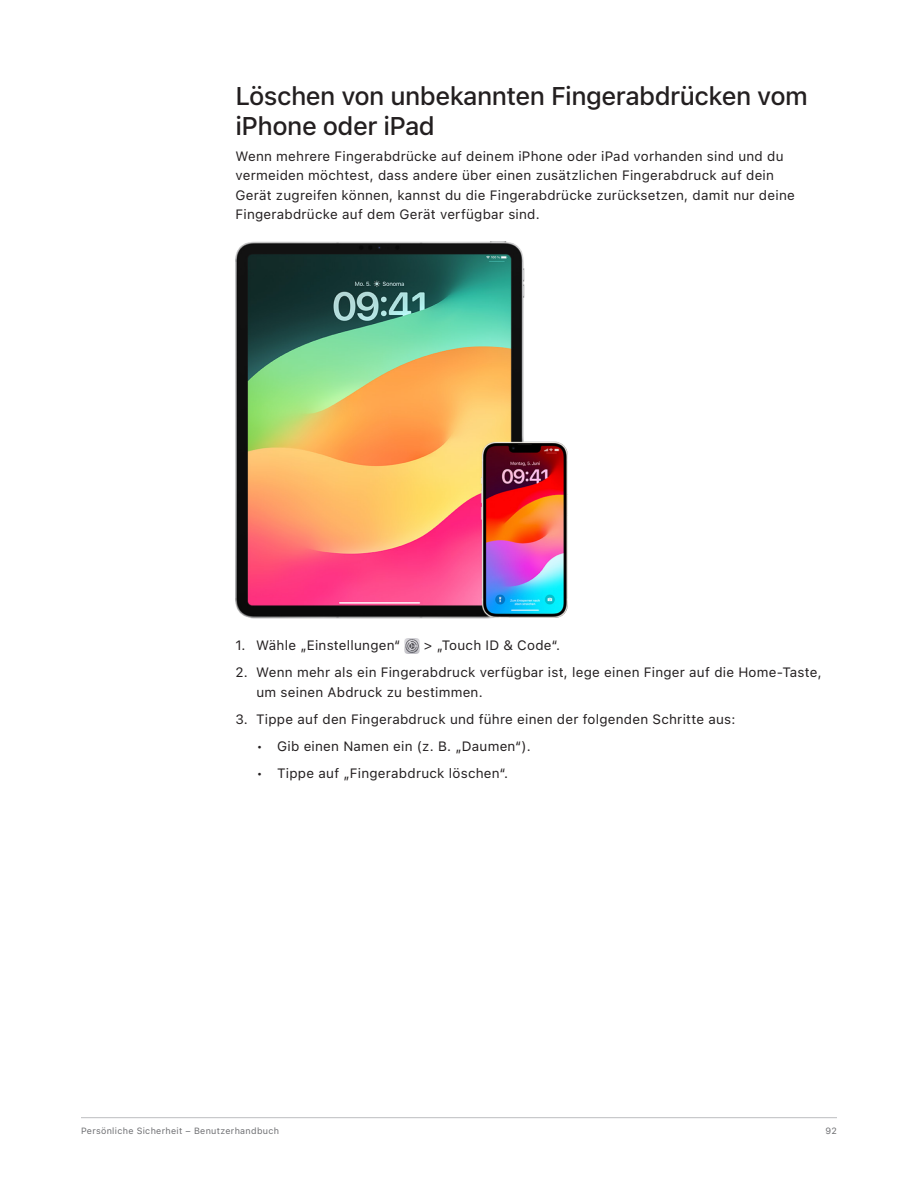
<style>
.page{position:relative;width:918px;height:1188px;background:#fff}
.page>*{position:absolute;margin:0;border:0;box-sizing:border-box;transform-origin:0 0}
.t1{font:500 25.5px/30px "SF Pro Text";letter-spacing:-.02em;color:#231f20}
.Body{font:13.5px/19.5px "SF Pro Text";letter-spacing:.015em;color:#231f20}
.t2{font:9px "SF Pro Text";letter-spacing:.035em;color:#6c6d70}
</style>
<div class="page">
<hr style="left:81px;top:1117px;width:756px;height:1px;background:#bcbdc0">
<img style="left:236px;top:242px;width:332px;height:377px">
<img style="left:405px;top:639px;width:15px;height:14px">
<h2 class="t1" style="left:236px;top:81px;width:574px">Löschen von unbekannten Fingerabdrücken vom iPhone oder iPad</h2>
<p class="Body" style="left:236px;top:146px;width:561px">Wenn mehrere Fingerabdrücke auf deinem iPhone oder iPad vorhanden sind und du vermeiden möchtest, dass andere über einen zusätzlichen Fingerabdruck auf dein Gerät zugreifen können, kannst du die Fingerabdrücke zurücksetzen, damit nur deine Fingerabdrücke auf dem Gerät verfügbar sind.</p>
<p class="Body" style="left:236px;top:636px;width:167px">1. Wähle „Einstellungen“</p>
<p class="Body" style="left:424px;top:636px;width:138px">&gt; „Touch ID &amp; Code“.</p>
<p class="Body" style="left:256px;top:663px;width:567px;text-indent:-21px">2. Wenn mehr als ein Fingerabdruck verfügbar ist, lege einen Finger auf die Home-Taste, um seinen Abdruck zu bestimmen.</p>
<p class="Body" style="left:236px;top:709px;width:501px">3. Tippe auf den Fingerabdruck und führe einen der folgenden Schritte aus:</p>
<p class="Body" style="left:256px;top:736px;width:276px">• Gib einen Namen ein (z. B. „Daumen“).</p>
<p class="Body" style="left:256px;top:763px;width:253px">• Tippe auf „Fingerabdruck löschen“.</p>
<p class="t2" style="left:81px;top:1125px;width:200px">Persönliche Sicherheit – Benutzerhandbuch</p>
<p class="t2" style="left:826px;top:1125px;width:13px">92</p>
</div>
